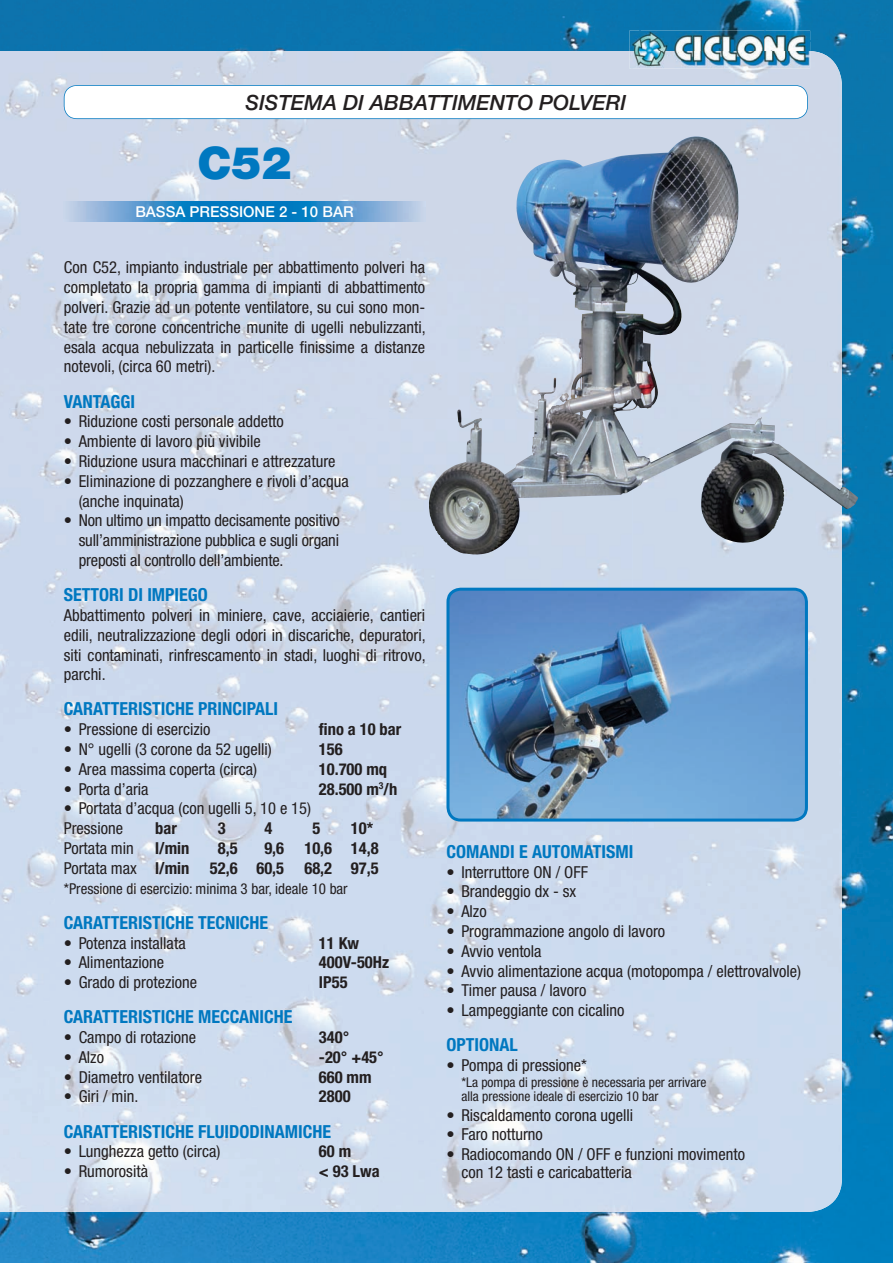
<style>
.page{position:relative;width:893px;height:1263px;background:#fff}
.page>*{position:absolute;margin:0;border:0;box-sizing:border-box;transform-origin:0 0}
.t1{font:900 45px "Helvetica Neue";color:#0078c0}
.t2{font:italic 500 21px "Helvetica Neue";color:#231f20}
.t3{font:700 condensed 18px "Helvetica Neue";color:#0078c0}
.t4{font:condensed 16.5px/19.8px "Helvetica Neue";color:#231f20;text-align:justify}
.t5{font:700 condensed 16.5px/19.8px "Helvetica Neue";color:#231f20;text-align:right}
.t6{font:condensed 15px "Helvetica Neue";color:#231f20}
.t7{font:500 15px "Helvetica Neue";color:#fff}
.t8{font:condensed 13.5px/13.5px "Helvetica Neue";color:#231f20}
.s1{font-weight:400}
</style>
<div class="page">
<div style="left:0;top:0;width:639px;height:51px;background:#0b73ae"></div>
<img style="left:639px;top:0;width:254px;height:40px">
<img style="left:800px;top:40px;width:93px;height:1223px">
<img style="left:0;top:1212px;width:800px;height:51px">
<img style="left:0;top:51px;width:842px;height:1161px">
<img style="left:629px;top:31px;width:181px;height:38px">
<svg style="left:64px;top:85px;width:744px;height:34px"></svg>
<img style="left:512px;top:261px;width:346px;height:284px">
<img style="left:446px;top:588px;width:362px;height:233px">
<img style="left:64px;top:202px;width:361px;height:19px">
<p class="t2" style="left:245px;top:95px;width:382px">SISTEMA DI ABBATTIMENTO POLVERI</p>
<h1 class="t1" style="left:197px;top:147px;width:96px">C52</h1>
<p class="t7" style="left:135px;top:206px;width:220px">BASSA PRESSIONE 2 - 10 BAR</p>
<p class="t4" style="left:64px;top:259px;width:364px">Con C52, impianto industriale per abbattimento polveri ha completato la propria gamma di impianti di abbattimento polveri. Grazie ad un potente ventilatore, su cui sono mon&shy;tate tre corone concentriche munite di ugelli nebulizzanti, esala acqua nebulizzata in particelle finissime a distanze notevoli, (circa 60 metri).</p>
<p class="t3" style="left:64px;top:395px;width:73px">VANTAGGI</p>
<p class="t4" style="left:64px;top:413px;width:222px">• Riduzione costi personale addetto</p>
<p class="t4" style="left:64px;top:433px;width:199px">• Ambiente di lavoro più vivibile</p>
<p class="t4" style="left:64px;top:453px;width:273px">• Riduzione usura macchinari e attrezzature</p>
<p class="t4" style="left:79px;top:472px;width:271px;text-indent:-15px">• Eliminazione di pozzanghere e rivoli d’acqua (anche inquinata)</p>
<p class="t4" style="left:79px;top:512px;width:263px;text-indent:-15px">• Non ultimo un impatto decisamente positivo sull’amministrazione pubblica e sugli organi preposti al controllo dell’ambiente.</p>
<p class="t3" style="left:64px;top:588px;width:146px">SETTORI DI IMPIEGO</p>
<p class="t4" style="left:64px;top:606px;width:364px">Abbattimento polveri in miniere, cave, acciaierie, cantieri edili, neutralizzazione degli odori in discariche, depuratori, siti contaminati, rinfrescamento in stadi, luoghi di ritrovo, parchi.</p>
<p class="t3" style="left:64px;top:702px;width:216px">CARATTERISTICHE PRINCIPALI</p>
<p class="t4" style="left:64px;top:721px;width:148px">• Pressione di esercizio</p>
<p class="t5" style="left:319px;top:721px;width:84px">fino a 10 bar</p>
<p class="t4" style="left:64px;top:741px;width:210px">• N° ugelli (3 corone da 52 ugelli)</p>
<p class="t5" style="left:319px;top:741px;width:25px">156</p>
<p class="t4" style="left:64px;top:760px;width:195px">• Area massima coperta (circa)</p>
<p class="t5" style="left:319px;top:760px;width:70px">10.700 mq</p>
<p class="t4" style="left:64px;top:780px;width:86px">• Porta d’aria</p>
<p class="t5" style="left:319px;top:780px;width:80px">28.500 m<sup>3</sup>/h</p>
<p class="t4" style="left:64px;top:800px;width:249px">• Portata d’acqua (con ugelli 5, 10 e 15)<br>Pressione</p>
<p class="t5" style="left:155px;top:820px;width:23px">bar</p>
<p class="t5" style="left:218px;top:820px;width:9px">3</p>
<p class="t5" style="left:264px;top:820px;width:9px">4</p>
<p class="t5" style="left:312px;top:820px;width:9px">5</p>
<p class="t5" style="left:351px;top:820px;width:24px">10*</p>
<p class="t4" style="left:64px;top:840px;width:72px">Portata min</p>
<p class="t5" style="left:155px;top:840px;width:36px">l/min</p>
<p class="t5" style="left:218px;top:840px;width:21px">8,5</p>
<p class="t5" style="left:64px;top:840px;width:316px">9,6 10,6 14,8<br><span class="s1">Portata max</span> l/min 52,6 60,5 68,2 97,5</p>
<p class="t6" style="left:64px;top:883px;width:285px">*Pressione di esercizio: minima 3 bar, ideale 10 bar</p>
<p class="t3" style="left:64px;top:916px;width:206px">CARATTERISTICHE TECNICHE</p>
<p class="t4" style="left:64px;top:934px;width:123px">• Potenza installata</p>
<p class="t5" style="left:319px;top:934px;width:42px">11 Kw</p>
<p class="t4" style="left:64px;top:954px;width:102px">• Alimentazione</p>
<p class="t5" style="left:319px;top:954px;width:72px">400V-50Hz</p>
<p class="t4" style="left:64px;top:974px;width:135px">• Grado di protezione</p>
<p class="t5" style="left:319px;top:974px;width:30px">IP55</p>
<p class="t3" style="left:64px;top:1010px;width:230px">CARATTERISTICHE MECCANICHE</p>
<p class="t4" style="left:64px;top:1029px;width:134px">• Campo di rotazione</p>
<p class="t5" style="left:319px;top:1029px;width:32px">340°</p>
<p class="t4" style="left:64px;top:1048px;width:42px">• Alzo</p>
<p class="t5" style="left:319px;top:1048px;width:66px">-20° +45°</p>
<p class="t4" style="left:64px;top:1068px;width:140px">• Diametro ventilatore</p>
<p class="t5" style="left:319px;top:1068px;width:54px">660 mm</p>
<p class="t4" style="left:64px;top:1088px;width:76px">• Giri / min.</p>
<p class="t5" style="left:319px;top:1088px;width:33px">2800</p>
<p class="t3" style="left:64px;top:1125px;width:269px">CARATTERISTICHE FLUIDODINAMICHE</p>
<p class="t4" style="left:64px;top:1143px;width:158px">• Lunghezza getto (circa)</p>
<p class="t5" style="left:319px;top:1143px;width:34px">60 m</p>
<p class="t4" style="left:64px;top:1163px;width:86px">• Rumorosità</p>
<p class="t5" style="left:319px;top:1163px;width:62px">&lt; 93 Lwa</p>
<p class="t3" style="left:446px;top:845px;width:188px">COMANDI E AUTOMATISMI</p>
<p class="t4" style="left:446px;top:863px;width:143px">• Interruttore ON / OFF</p>
<p class="t4" style="left:446px;top:883px;width:131px">• Brandeggio dx - sx</p>
<p class="t4" style="left:446px;top:903px;width:42px">• Alzo</p>
<p class="t4" style="left:446px;top:922px;width:220px">• Programmazione angolo di lavoro</p>
<p class="t4" style="left:446px;top:942px;width:97px">• Avvio ventola</p>
<p class="t4" style="left:446px;top:962px;width:356px">• Avvio alimentazione acqua (motopompa / elettrovalvole)</p>
<p class="t4" style="left:446px;top:982px;width:141px">• Timer pausa / lavoro</p>
<p class="t4" style="left:446px;top:1002px;width:179px">• Lampeggiante con cicalino</p>
<p class="t3" style="left:446px;top:1038px;width:73px">OPTIONAL</p>
<p class="t4" style="left:446px;top:1057px;width:142px">• Pompa di pressione*</p>
<p class="t8" style="left:461px;top:1077px;width:247px">*La pompa di pressione è necessaria per arrivare alla pressione ideale di esercizio 10 bar</p>
<p class="t4" style="left:446px;top:1106px;width:188px">• Riscaldamento corona ugelli</p>
<p class="t4" style="left:446px;top:1126px;width:98px">• Faro notturno</p>
<p class="t4" style="left:461px;top:1147px;width:285px;line-height:18px;text-indent:-15px">• Radiocomando ON / OFF e funzioni movimento con 12 tasti e caricabatteria</p>
</div>
